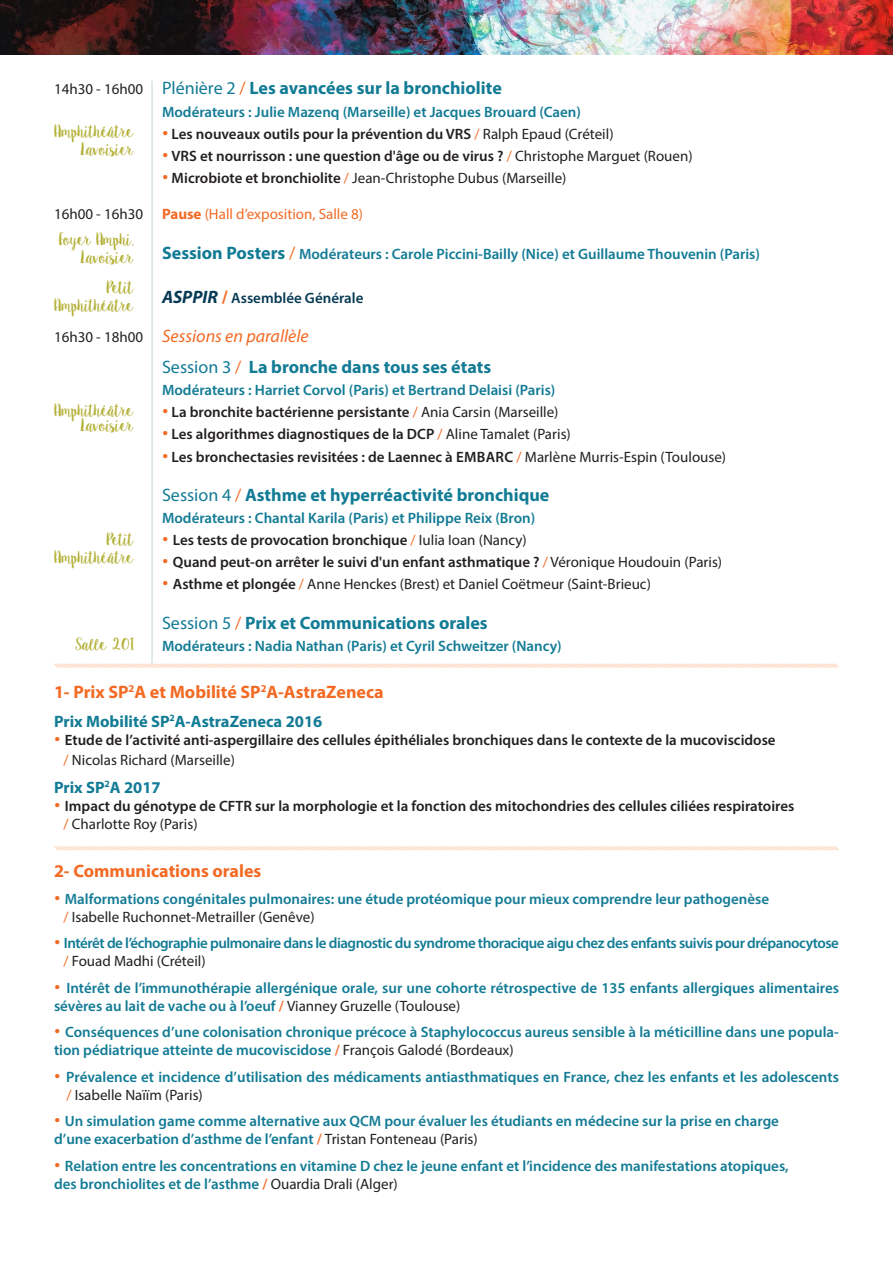
<style>
.page{position:relative;width:893px;height:1263px;background:#fff}
.page>*{position:absolute;margin:0;border:0;box-sizing:border-box;transform-origin:0 0}
.t1{font:700 18px "Myriad Pro";color:#127b95}
.t2{font:700 18px "Myriad Pro";color:#f36a24}
.t3{font:italic 18px "Myriad Pro";color:#f36a24}
.t4{font:16.5px "Sweet Pea";letter-spacing:-.07em;color:#b2af33}
.t5{font:700 16.5px "Myriad Pro";color:#127b95}
.t6{font:16.5px "Sweet Pea";letter-spacing:-.03em;color:#b2af33}
.t7{font:600 15px/18px "Myriad Pro";color:#127b95}
.t8{font:600 15px "Myriad Pro";color:#231f20}
.t9{font:15px "Myriad Pro";color:#231f20}
.t10{font:600 15px/18px "Myriad Pro";letter-spacing:-.03em;color:#127b95}
.t11{font:15px "Myriad Pro";color:#f36a24}
.t12{font:600 15px "Myriad Pro";color:#063a54}
.s1{font-weight:400;font-size:15px;color:#231f20}
.s2{font-weight:400}
.s3{font-weight:400;color:#f36a24}
.s4{font-family:"Lemon Milklight";font-weight:400;color:#f36a24}
.s5{font-family:"Lemon Milklight";color:#f36a24}
.s6{font-weight:600}
.s7{color:#f36a24}
.s8{font-weight:700}
.s9{font-weight:700;font-size:18px}
.s10{font-weight:400;font-size:18px;color:#f36a24}
.s11{font-weight:700;font-style:italic;font-size:18px}
.s12{font-weight:700;font-size:18px;color:#f36a24}
.s13{font-style:normal;font-size:15px;color:#231f20}
.s14{font-weight:400;color:#231f20}
</style>
<div class="page">
<img style="left:0;top:0;width:893px;height:54px">
<hr style="left:152px;top:81px;width:1px;height:582px;background:#bed6d3">
<svg style="left:54px;top:846px;width:785px;height:5px"></svg>
<svg style="left:54px;top:662px;width:785px;height:6px"></svg>
<p class="t1" style="left:54px;top:76px;width:449px"><span class="s1">14h30 - 16h00</span> <span class="s2">Plénière 2</span> <span class="s3">/</span> Les avancées sur la bronchiolite</p>
<p class="t7" style="left:162px;top:102px;width:420px">Modérateurs : Julie Mazenq (Marseille) et Jacques Brouard (Caen)</p>
<p class="t8" style="left:162px;top:124px;width:453px"><span class="s4">]</span> Les nouveaux outils pour la prévention du VRS <span class="s3">/</span> <span class="s2">Ralph Epaud (Créteil)</span></p>
<p class="t8" style="left:162px;top:146px;width:532px"><span class="s4">]</span> VRS et nourrisson : une question d'âge ou de virus ? <span class="s3">/</span> <span class="s2">Christophe Marguet (Rouen)</span></p>
<p class="t9" style="left:162px;top:169px;width:406px"><span class="s5">]</span> <span class="s6">Microbiote et bronchiolite</span> <span class="s7">/</span> Jean-Christophe Dubus (Marseille)</p>
<p class="t9" style="left:54px;top:205px;width:91px">16h00 - 16h30</p>
<p class="t11" style="left:162px;top:205px;width:203px"><span class="s8">Pause</span> (Hall d’exposition, Salle 8)</p>
<p class="t7" style="left:162px;top:244px;width:600px"><span class="s9">Session Posters</span> <span class="s10">/</span> Modérateurs : Carole Piccini-Bailly (Nice) et Guillaume Thouvenin (Paris)</p>
<p class="t12" style="left:162px;top:288px;width:203px"><span class="s11">ASPPIR</span> <span class="s12">/</span> Assemblée Générale</p>
<p class="t3" style="left:54px;top:325px;width:256px"><span class="s13">16h30 - 18h00</span> Sessions en parallèle</p>
<p class="t1" style="left:162px;top:355px;width:331px"><span class="s2">Session 3</span> <span class="s3">/</span> La bronche dans tous ses états</p>
<p class="t7" style="left:162px;top:380px;width:395px">Modérateurs : Harriet Corvol (Paris) et Bertrand Delaisi (Paris)</p>
<p class="t8" style="left:162px;top:402px;width:398px"><span class="s4">]</span> La bronchite bactérienne persistante <span class="s3">/</span> <span class="s2">Ania Carsin (Marseille)</span></p>
<p class="t8" style="left:162px;top:425px;width:410px"><span class="s4">]</span> Les algorithmes diagnostiques de la DCP <span class="s3">/</span> <span class="s2">Aline Tamalet (Paris)</span></p>
<p class="t8" style="left:162px;top:447px;width:566px"><span class="s4">]</span> Les bronchectasies revisitées : de Laennec à EMBARC <span class="s3">/</span> <span class="s2">Marlène Murris-Espin (Toulouse)</span></p>
<p class="t1" style="left:162px;top:483px;width:389px"><span class="s2">Session 4</span> <span class="s3">/</span> Asthme et hyperréactivité bronchique</p>
<p class="t7" style="left:162px;top:508px;width:375px">Modérateurs : Chantal Karila (Paris) et Philippe Reix (Bron)</p>
<p class="t8" style="left:162px;top:530px;width:366px"><span class="s4">]</span> Les tests de provocation bronchique <span class="s3">/</span> <span class="s2">Iulia Ioan (Nancy)</span></p>
<p class="t8" style="left:162px;top:553px;width:562px"><span class="s4">]</span> Quand peut-on arrêter le suivi d'un enfant asthmatique ? <span class="s3">/</span> <span class="s2">Véronique Houdouin (Paris)</span></p>
<p class="t9" style="left:162px;top:575px;width:490px"><span class="s5">]</span> <span class="s6">Asthme et plongée</span> <span class="s7">/</span> Anne Henckes (Brest) et Daniel Coëtmeur (Saint-Brieuc)</p>
<p class="t1" style="left:162px;top:611px;width:327px"><span class="s2">Session 5</span> <span class="s3">/</span> Prix et Communications orales</p>
<p class="t7" style="left:162px;top:637px;width:401px">Modérateurs : Nadia Nathan (Paris) et Cyril Schweitzer (Nancy)</p>
<p class="t2" style="left:54px;top:681px;width:331px">1- Prix SP<sup>2</sup>A et Mobilité SP<sup>2</sup>A-AstraZeneca</p>
<p class="t5" style="left:54px;top:710px;width:270px">Prix Mobilité SP<sup>2</sup>A-AstraZeneca 2016</p>
<p class="t8" style="left:54px;top:730px;width:723px"><span class="s4">]</span> Etude de l’activité anti-aspergillaire des cellules épithéliales bronchiques dans le contexte de la mucoviscidose</p>
<p class="t9" style="left:64px;top:750px;width:173px"><span class="s7">/</span> Nicolas Richard (Marseille)</p>
<p class="t5" style="left:54px;top:776px;width:108px">Prix SP<sup>2</sup>A 2017</p>
<p class="t8" style="left:54px;top:796px;width:742px"><span class="s4">]</span> Impact du génotype de CFTR sur la morphologie et la fonction des mitochondries des cellules ciliées respiratoires</p>
<p class="t9" style="left:64px;top:815px;width:136px"><span class="s7">/</span> Charlotte Roy (Paris)</p>
<p class="t2" style="left:54px;top:859px;width:209px">2- Communications orales</p>
<p class="t7" style="left:64px;top:889px;width:707px;text-indent:-10px"><span class="s4">]</span> Malformations congénitales pulmonaires: une étude protéomique pour mieux comprendre leur pathogenèse <span class="s3">/</span> <span class="s14">Isabelle Ruchonnet-Metrailler (Genêve)</span></p>
<p class="t10" style="left:64px;top:933px;width:777px;text-indent:-10px"><span class="s4">]</span> Intérêt de l’échographie pulmonaire dans le diagnostic du syndrome thoracique aigu chez des enfants suivis pour drépanocytose <span class="s3">/</span> <span class="s14">Fouad Madhi (Créteil)</span></p>
<p class="t7" style="left:54px;top:978px;width:786px"><span class="s4">]</span> Intérêt de l’immunothérapie allergénique orale, sur une cohorte rétrospective de 135 enfants allergiques alimentaires sévères au lait de vache ou à l’oeuf <span class="s7">/</span> <span class="s14">Vianney Gruzelle (Toulouse)</span></p>
<p class="t7" style="left:54px;top:1022px;width:786px"><span class="s4">]</span> Conséquences d’une colonisation chronique précoce à Staphylococcus aureus sensible à la méticilline dans une popula&shy;tion pédiatrique atteinte de mucoviscidose <span class="s7">/</span> <span class="s14">François Galodé (Bordeaux)</span></p>
<p class="t7" style="left:66px;top:1067px;width:774px;text-indent:-12px"><span class="s4">]</span> Prévalence et incidence d’utilisation des médicaments antiasthmatiques en France, chez les enfants et les adolescents <span class="s3">/</span> <span class="s14">Isabelle Naïïm (Paris)</span></p>
<p class="t7" style="left:54px;top:1111px;width:726px"><span class="s4">]</span> Un simulation game comme alternative aux QCM pour évaluer les étudiants en médecine sur la prise en charge</p>
<p class="t7" style="left:54px;top:1129px;width:425px">d’une exacerbation d’asthme de l’enfant <span class="s7">/</span> <span class="s14">Tristan Fonteneau (Paris)</span></p>
<p class="t7" style="left:54px;top:1156px;width:736px"><span class="s4">]</span> Relation entre les concentrations en vitamine D chez le jeune enfant et l’incidence des manifestations atopiques,</p>
<p class="t7" style="left:54px;top:1174px;width:345px">des bronchiolites et de l’asthme <span class="s7">/</span> <span class="s14">Ouardia Drali (Alger)</span></p>
<p class="t4" style="left:54px;top:122px;width:81px">Amphithéâtre</p>
<p class="t4" style="left:80px;top:140px;width:55px">Lavoisier</p>
<p class="t4" style="left:59px;top:229px;width:77px">Foyer Amphi.</p>
<p class="t4" style="left:80px;top:247px;width:55px">Lavoisier</p>
<p class="t4" style="left:106px;top:277px;width:29px">Petit</p>
<p class="t4" style="left:54px;top:295px;width:81px">Amphithéâtre</p>
<p class="t4" style="left:54px;top:400px;width:81px">Amphithéâtre</p>
<p class="t4" style="left:80px;top:415px;width:55px">Lavoisier</p>
<p class="t4" style="left:106px;top:529px;width:29px">Petit</p>
<p class="t4" style="left:54px;top:547px;width:81px">Amphithéâtre</p>
<p class="t6" style="left:75px;top:634px;width:61px">Salle 201</p>
</div>
